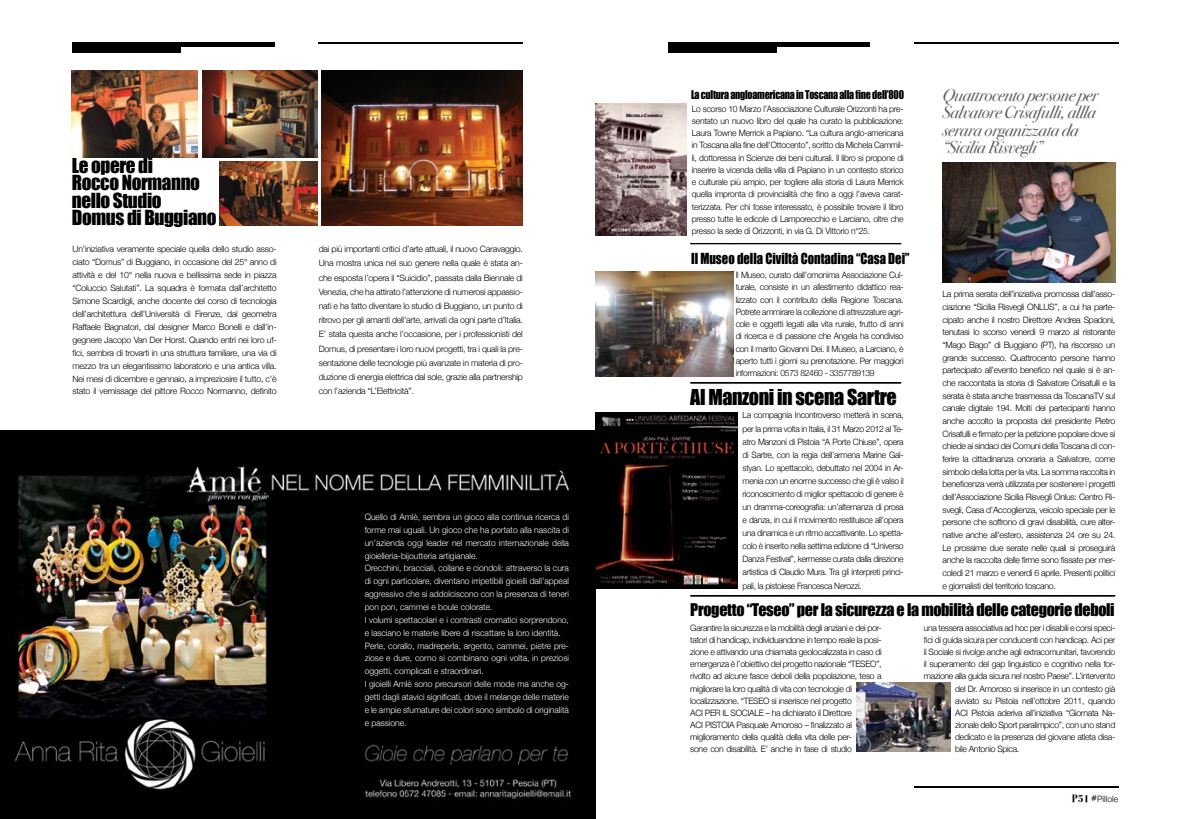
<style>
.page{position:relative;width:1191px;height:819px;background:#fff}
.page>*{position:absolute;margin:0;border:0;box-sizing:border-box;transform-origin:0 0}
.t1{font:20.12px "Impact";letter-spacing:-.02em;color:#000}
.t2{font:19.07px/17.5px "Impact";letter-spacing:-.02em;color:#000}
.t3{font:17.41px/17.4px "Bodoni Svty Two ITCTT Book Ita";letter-spacing:-.02em;color:#636466}
.t4{font:16.01px "Impact";letter-spacing:-.02em;color:#000}
.t5{font:14px "Impact";color:#000;scale:.9 1}
.t6{font:11.11px "Impact";letter-spacing:-.025em;color:#000;scale:.9 1}
.t7{font:300 8.75px/12.7px "Helvetica Neue";letter-spacing:-.035em;color:#000;text-align:justify}
.t8{font:300 8.75px/12.9px "Helvetica Neue";color:#fff}
.t9{font:300 8.75px "Helvetica Neue";color:#000}
.s1{font-family:"Bodoni Svty Two ITCTT Bold";font-weight:400;font-size:10.5px}
</style>
<div class="page">
<svg style="left:690px;top:382px;width:211px;height:1px"></svg>
<img style="left:596px;top:271px;width:137px;height:105px">
<div style="left:668px;top:42px;width:108px;height:11px;background:#000"></div>
<div style="left:715px;top:42px;width:155px;height:5px;background:#000"></div>
<hr style="left:914px;top:42px;width:204px;height:1px;background:#000">
<div style="left:73px;top:42px;width:108px;height:11px;background:#000"></div>
<div style="left:120px;top:42px;width:154px;height:5px;background:#000"></div>
<hr style="left:319px;top:42px;width:204px;height:1px;background:#000">
<img style="left:595px;top:412px;width:142px;height:176px">
<svg style="left:690px;top:595px;width:425px;height:1px"></svg>
<hr style="left:914px;top:786px;width:204px;height:2px;background:#000">
<img style="left:0;top:431px;width:595px;height:388px">
<img style="left:202px;top:71px;width:115px;height:86px">
<img style="left:220px;top:161px;width:97px;height:65px">
<img style="left:321px;top:71px;width:202px;height:155px">
<img style="left:72px;top:71px;width:126px;height:86px">
<img style="left:857px;top:682px;width:93px;height:70px">
<svg style="left:690px;top:243px;width:211px;height:1px"></svg>
<img style="left:942px;top:163px;width:173px;height:120px">
<img style="left:595px;top:103px;width:91px;height:133px">
<h2 class="t2" style="left:72px;top:156px;width:146px">Le opere di<br>Rocco Normanno nello Studio<br>Domus di Buggiano</h2>
<p class="t7" style="left:73px;top:242px;width:206px;line-height:13px">Un’iniziativa veramente speciale quella dello studio asso&shy;ciato “Domus” di Buggiano, in occasione del 25° anno di attività e del 10° nella nuova e bellissima sede in piazza “Coluccio Salutati”. La squadra è formata dall’architetto Simone Scardigli, anche docente del corso di tecnologia dell’architettura dell’Università di Firenze, dal geometra Raffaele Bagnatori, dal designer Marco Bonelli e dall’in&shy;gegnere Jacopo Van Der Horst. Quando entri nei loro uf&shy;fici, sembra di trovarti in una struttura familiare, una via di mezzo tra un elegantissimo laboratorio e una antica villa.<br>Nei mesi di dicembre e gennaio, a impreziosire il tutto, c’è stato il vernissage del pittore Rocco Normanno, definito</p>
<p class="t7" style="left:319px;top:241px;width:206px;line-height:14.3px">dai più importanti critici d’arte attuali, il nuovo Caravaggio.<br>Una mostra unica nel suo genere nella quale è stata an&shy;che esposta l’opera il “Suicidio”, passata dalla Biennale di Venezia, che ha attirato l’attenzione di numerosi appassio&shy;nati e ha fatto diventare lo studio di Buggiano, un punto di ritrovo per gli amanti dell’arte, arrivati da ogni parte d’Italia.<br>E’ stata questa anche l’occasione, per i professionisti del Domus, di presentare i loro nuovi progetti, tra i quali la pre&shy;sentazione delle tecnologie più avanzate in materia di pro&shy;duzione di energia elettrica dal sole, grazie alla partnership con l’azienda “L’Elettricità”.</p>
<p class="t8" style="left:365px;top:510px;width:206px">Quello di Amlè, sembra un gioco alla continua ricerca di forme mai uguali. Un gioco che ha portato alla nascita di un’azienda oggi leader nel mercato internazionale della gioielleria-bijoutteria artigianale.<br>Orecchini, bracciali, collane e ciondoli: attraverso la cura di ogni particolare, diventano irripetibili gioielli dall’appeal aggressivo che si addolciscono con la presenza di teneri pon pon, cammei e boule colorate.<br>I volumi spettacolari e i contrasti cromatici sorprendono, e lasciano le materie libere di riscattare la loro identità.<br>Perle, corallo, madreperla, argento, cammei, pietre pre&shy;ziose e dure, corno si combinano ogni volta, in preziosi oggetti, complicati e straordinari.<br>I gioielli Amlè sono precursori delle mode ma anche og&shy;getti dagli atavici significati, dove il melange delle materie e le ampie sfumature dei colori sono simbolo di originalità e passione.</p>
<p class="t6" style="left:691px;top:87px;width:238px">La cultura angloamericana in Toscana alla fine dell’800</p>
<p class="t7" style="left:692px;top:102px;width:213px;line-height:12.2px">Lo scorso 10 Marzo l’Associazione Culturale Orizzonti ha pre&shy;sentato un nuovo libro del quale ha curato la pubblicazione:<br>Laura Towne Merrick a Papiano. “La cultura anglo-americana in Toscana alla fine dell’Ottocento”, scritto da Michela Cammil&shy;li, dottoressa in Scienze dei beni culturali. Il libro si propone di inserire la vicenda della villa di Papiano in un contesto storico e culturale più ampio, per togliere alla storia di Laura Merrick quella impronta di provincialità che fino a oggi l’aveva carat&shy;terizzata. Per chi fosse interessato, è possibile trovare il libro presso tutte le edicole di Lamporecchio e Larciano, oltre che presso la sede di Orizzonti, in via G. Di Vittorio n°25.</p>
<h3 class="t5" style="left:691px;top:250px;width:244px">Il Museo della Civiltà Contadina “Casa Dei”</h3>
<p class="t7" style="left:735px;top:269px;width:169px;line-height:12.2px">Il Museo, curato dall’omonima Associazione Cul&shy;turale, consiste in un allestimento didattico rea&shy;lizzato con il contributo della Regione Toscana.<br>Potrete ammirare la collezione di attrezzature agri&shy;cole e oggetti legati alla vita rurale, frutto di anni di ricerca e di passione che Angela ha condiviso con il marito Giovanni Dei. Il Museo, a Larciano, è aperto tutti i giorni su prenotazione. Per maggiori informazioni: 0573 82460 - 3357789139</p>
<h1 class="t1" style="left:690px;top:385px;width:208px">Al Manzoni in scena Sartre</h1>
<p class="t7" style="left:742px;top:408px;width:162px;line-height:13px">La compagnia Incontroverso metterà in scena, per la prima volta in Italia, il 31 Marzo 2012 al Te&shy;atro Manzoni di Pistoia “A Porte Chiuse”, opera di Sartre, con la regia dell’armena Marine Gal&shy;styan. Lo spettacolo, debuttato nel 2004 in Ar&shy;menia con un enorme successo che gli è valso il riconoscimento di miglior spettacolo di genere è un dramma-coreografia: un’alternanza di prosa e danza, in cui il movimento restituisce all’opera una dinamica e un ritmo accattivante. Lo spetta&shy;colo è inserito nella settima edizione di “Universo Danza Festival”, kermesse curata dalla direzione artistica di Claudio Mura. Tra gli interpreti princi&shy;pali, la pistoiese Francesca Nerozzi.</p>
<h3 class="t3" style="left:942px;top:85px;width:157px">Quattrocento persone per<br>Salvatore Crisafulli, allla serara organizzata da “Sicilia Risvegli”</h3>
<p class="t7" style="left:942px;top:287px;width:174px">La prima serata dell’iniziativa promossa dall’asso&shy;ciazione “Sicilia Risvegli ONLUS”, a cui ha parte&shy;cipato anche il nostro Direttore Andrea Spadoni, tenutasi lo scorso venerdi 9 marzo al ristorante “Mago Bago” di Buggiano (PT), ha riscorsso un grande successo. Quattrocento persone hanno partecipato all’evento benefico nel quale si è an&shy;che raccontata la storia di Salvatore Crisafulli e la serata è stata anche trasmessa da ToscanaTV sul canale digitale 194. Molti dei partecipanti hanno anche accolto la proposta del presidente Pietro Crisafulli e firmato per la petizione popolare dove si chiede ai sindaci dei Comuni della Toscana di con&shy;ferire la cittadinanza onoraria a Salvatore, come simbolo della lotta per la vita. La somma raccolta in beneficenza verrà utilizzata per sostenere i progetti dell’Associazione Sicilia Risvegli Onlus: Centro Ri&shy;svegli, Casa d’Accoglienza, veicolo speciale per le persone che soffrono di gravi disabilità, cure alter&shy;native anche all’estero, assistenza 24 ore su 24.<br>Le prossime due serate nelle quali si proseguirà anche la raccolta delle firme sono fissate per mer&shy;coledì 21 marzo e venerdì 6 aprile. Presenti politici e giornalisti del territorio toscano.</p>
<h3 class="t4" style="left:690px;top:599px;width:426px">Progetto “Teseo” per la sicurezza e la mobilità delle categorie deboli</h3>
<p class="t7" style="left:690px;top:621px;width:193px;line-height:12.1px;text-align:left">Garantire la sicurezza e la mobilità degli anziani e dei por&shy;tatori di handicap, individuandone in tempo reale la posi&shy;zione e attivando una chiamata geolocalizzata in caso di emergenza è l’obiettivo del progetto nazionale “TESEO”, rivolto ad alcune fasce deboli della popolazione, teso a migliorare la loro qualità di vita con tecnologie di localizzazione. “TESEO si inserisce nel progetto<br>ACI PER IL SOCIALE – ha dichiarato il Direttore<br>ACI PISTOIA Pasquale Amoroso – finalizzato al miglioramento della qualità della vita delle per-<br>sone con disabilità. E’ anche in fase di studio</p>
<p class="t7" style="left:924px;top:621px;width:193px">una tessera associativa ad hoc per i disabili e corsi speci-</p>
<p class="t7" style="left:924px;top:633px;width:193px">fici di guida sicura per conducenti con handicap. Aci per</p>
<p class="t7" style="left:924px;top:645px;width:193px">il Sociale si rivolge anche agli extracomunitari, favorendo</p>
<p class="t7" style="left:924px;top:657px;width:193px">il superamento del gap linguistico e cognitivo nella for-</p>
<p class="t7" style="left:924px;top:669px;width:193px">mazione alla guida sicura nel nostro Paese”. L’intervento</p>
<p class="t7" style="left:955px;top:681px;width:161px">del Dr. Amoroso si inserisce in un contesto già</p>
<p class="t7" style="left:955px;top:694px;width:161px">avviato su Pistoia nell’ottobre 2011, quando</p>
<p class="t7" style="left:955px;top:706px;width:161px">ACI Pistoia aderiva all’iniziativa “Giornata Na-</p>
<p class="t7" style="left:955px;top:718px;width:161px">zionale dello Sport paralimpico”, con uno stand</p>
<p class="t7" style="left:955px;top:730px;width:161px">dedicato e la presenza del giovane atleta disa-</p>
<p class="t7" style="left:955px;top:742px;width:66px">bile Antonio Spica.</p>
<p class="t9" style="left:1071px;top:793px;width:48px"><span class="s1">P51 #</span>Pillole</p>
</div>
